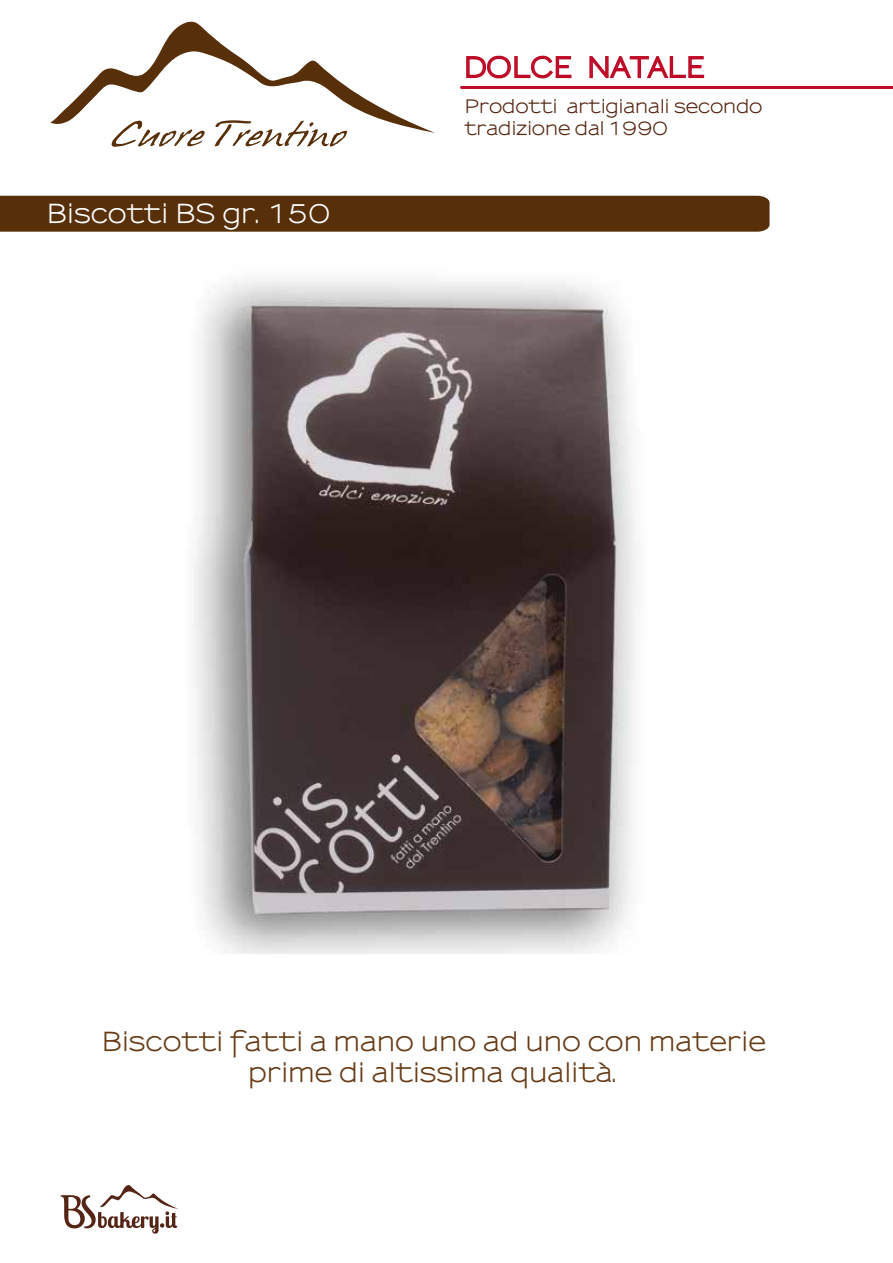
<style>
.page{position:relative;width:893px;height:1263px;background:#fff}
.page>*{position:absolute;margin:0;border:0;box-sizing:border-box;transform-origin:0 0}
.t1{font:700 27px "Sansumi";color:#bd0a26}
.t2{font:700 25.5px/30.6px "Sansumi";color:#673b15;text-align:center}
.t3{font:700 25.5px "Sansumi";color:#fff}
.t4{font:700 18px/21.6px "Sansumi";letter-spacing:-.005em;color:#542611}
</style>
<div class="page">
<img style="left:193px;top:281px;width:442px;height:673px">
<div style="left:0;top:196px;width:769px;height:36px;background:#572f08"></div>
<svg style="left:466px;top:55px;width:106px;height:24px"></svg>
<svg style="left:589px;top:56px;width:116px;height:23px"></svg>
<hr style="left:461px;top:86px;width:432px;height:3px;background:#bd0a26">
<svg style="left:60px;top:1185px;width:118px;height:48px"></svg>
<svg style="left:50px;top:21px;width:385px;height:126px"></svg>
<p class="t3" style="left:46px;top:200px;width:285px">Biscotti BS gr. 150</p>
<p class="t1" style="left:463px;top:52px;width:244px">DOLCE NATALE</p>
<p class="t4" style="left:464px;top:97px;width:299px">Prodotti artigianali secondo tradizione dal 1990</p>
<p class="t2" style="left:101px;top:1028px;width:666px">Biscotti fatti a mano uno ad uno con materie prime di altissima qualità.</p>
</div>
